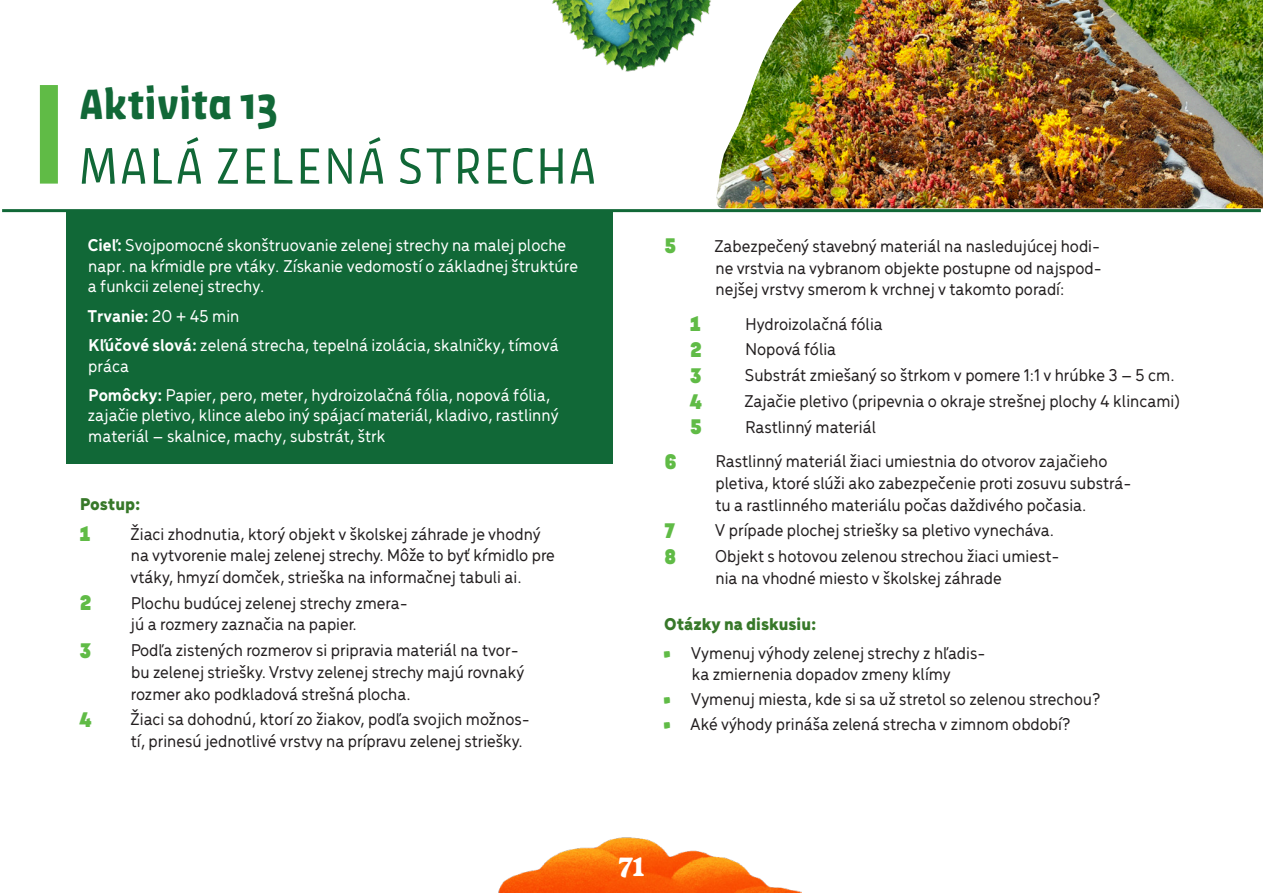
<style>
.page{position:relative;width:1263px;height:893px;background:#fff}
.page>*{position:absolute;margin:0;border:0;box-sizing:border-box;transform-origin:0 0}
.t1{font:54px "Amman Sans Pro";letter-spacing:.01em;color:#116837}
.t2{font:700 45px "Amman Sans Pro";color:#116837}
.t3{font:700 27px "Gelica";color:#fff}
.t4{font:900 21px "Zedou";color:#60bb46}
.t5{font:500 18px/21.6px "Menca";color:#231f20}
.t6{font:500 18px/20.7px "Menca";color:#fff}
.t7{font:900 18px "Menca";color:#377829}
.s1{font-weight:700}
.s2{font-weight:900;color:#377829}
.s3{font-family:"Tomarik Brush";font-weight:400;color:#60bb46}
</style>
<div class="page">
<img style="left:498px;top:837px;width:303px;height:56px">
<img style="left:552px;top:0;width:159px;height:72px">
<div style="left:40px;top:85px;width:18px;height:99px;background:#60bb46"></div>
<hr style="left:2px;top:209px;width:1259px;height:3px;background:#116837">
<div style="left:66px;top:212px;width:546px;height:102px;background:#116837"></div>
<div style="left:66px;top:312px;width:546px;height:81px;background:#116837"></div>
<div style="left:66px;top:362px;width:546px;height:102px;background:#116837"></div>
<img style="left:716px;top:0;width:547px;height:208px">
<h2 class="t2" style="left:79px;top:73px;width:200px">Aktivita 13</h2>
<h1 class="t1" style="left:78px;top:131px;width:520px">MALÁ ZELENÁ STRECHA</h1>
<p class="t6" style="left:88px;top:234px;width:492px"><span class="s1">Cieľ:</span> Svojpomocné skonštruovanie zelenej strechy na malej ploche napr. na kŕmidle pre vtáky. Získanie vedomostí o základnej štruktúre a funkcii zelenej strechy.</p>
<p class="t6" style="left:88px;top:300px;width:473px;line-height:29.2px"><span class="s1">Trvanie:</span> 20 + 45 min<br><span class="s1">Kľúčové slová:</span> zelená strecha, tepelná izolácia, skalničky, tímová</p>
<p class="t6" style="left:88px;top:350px;width:463px;line-height:29.2px">práca<br><span class="s1">Pomôcky:</span> Papier, pero, meter, hydroizolačná fólia, nopová fólia,</p>
<p class="t6" style="left:88px;top:404px;width:472px">zajačie pletivo, klince alebo iný spájací materiál, kladivo, rastlinný materiál – skalnice, machy, substrát, štrk</p>
<p class="t7" style="left:80px;top:491px;width:62px">Postup:</p>
<p class="t4" style="left:80px;top:521px;width:13px">1</p>
<p class="t5" style="left:130px;top:522px;width:426px">Žiaci zhodnutia, ktorý objekt v školskej záhrade je vhodný na vytvorenie malej zelenej strechy. Môže to byť kŕmidlo pre vtáky, hmyzí domček, strieška na informačnej tabuli ai.</p>
<p class="t4" style="left:80px;top:590px;width:13px">2</p>
<p class="t5" style="left:131px;top:591px;width:279px">Plochu budúcej zelenej strechy zmera&shy;jú a rozmery zaznačia na papier.</p>
<p class="t4" style="left:80px;top:637px;width:13px">3</p>
<p class="t5" style="left:131px;top:638px;width:395px">Podľa zistených rozmerov si pripravia materiál na tvor&shy;bu zelenej striešky. Vrstvy zelenej strechy majú rovnaký rozmer ako podkladová strešná plocha.</p>
<p class="t4" style="left:79px;top:706px;width:15px">4</p>
<p class="t5" style="left:130px;top:708px;width:401px">Žiaci sa dohodnú, ktorí zo žiakov, podľa svojich možnos&shy;tí, prinesú jednotlivé vrstvy na prípravu zelenej striešky.</p>
<p class="t4" style="left:664px;top:233px;width:13px">5</p>
<p class="t5" style="left:714px;top:234px;width:389px;text-align:justify">Zabezpečený stavebný materiál na nasledujúcej hodi&shy;ne vrstvia na vybranom objekte postupne od najspod&shy;nejšej vrstvy smerom k vrchnej v takomto poradí:</p>
<p class="t4" style="left:690px;top:310px;width:13px">1</p>
<p class="t5" style="left:745px;top:312px;width:139px">Hydroizolačná fólia</p>
<p class="t4" style="left:690px;top:336px;width:13px">2</p>
<p class="t5" style="left:745px;top:338px;width:92px">Nopová fólia</p>
<p class="t4" style="left:690px;top:362px;width:13px">3</p>
<p class="t5" style="left:745px;top:363px;width:431px">Substrát zmiešaný so štrkom v pomere 1:1 v hrúbke 3 – 5 cm.</p>
<p class="t4" style="left:689px;top:388px;width:15px">4</p>
<p class="t5" style="left:744px;top:389px;width:438px">Zajačie pletivo (pripevnia o okraje strešnej plochy 4 klincami)</p>
<p class="t4" style="left:690px;top:414px;width:13px">5</p>
<p class="t5" style="left:745px;top:415px;width:132px">Rastlinný materiál</p>
<p class="t4" style="left:665px;top:448px;width:13px">6</p>
<p class="t5" style="left:715px;top:449px;width:417px">Rastlinný materiál žiaci umiestnia do otvorov zajačieho pletiva, ktoré slúži ako zabezpečenie proti zosuvu substrá&shy;tu a rastlinného materiálu počas daždivého počasia.</p>
<p class="t4" style="left:664px;top:517px;width:13px">7</p>
<p class="t5" style="left:715px;top:519px;width:341px">V prípade plochej striešky sa pletivo vynecháva.</p>
<p class="t4" style="left:664px;top:543px;width:13px">8</p>
<p class="t5" style="left:715px;top:544px;width:346px">Objekt s hotovou zelenou strechou žiaci umiest&shy;nia na vhodné miesto v školskej záhrade</p>
<p class="t5" style="left:663px;top:608px;width:324px;line-height:29.2px"><span class="s2">Otázky na diskusiu:<br></span><span class="s3">∙</span> Vymenuj výhody zelenej strechy z hľadis-</p>
<p class="t5" style="left:663px;top:660px;width:439px;line-height:25.2px;text-indent:29px">ka zmiernenia dopadov zmeny klímy<br><span class="s3">∙</span> Vymenuj miesta, kde si sa už stretol so zelenou strechou? <span class="s3">∙</span> Aké výhody prináša zelená strecha v zimnom období?</p>
<h3 class="t3" style="left:619px;top:851px;width:27px">71</h3>
</div>
